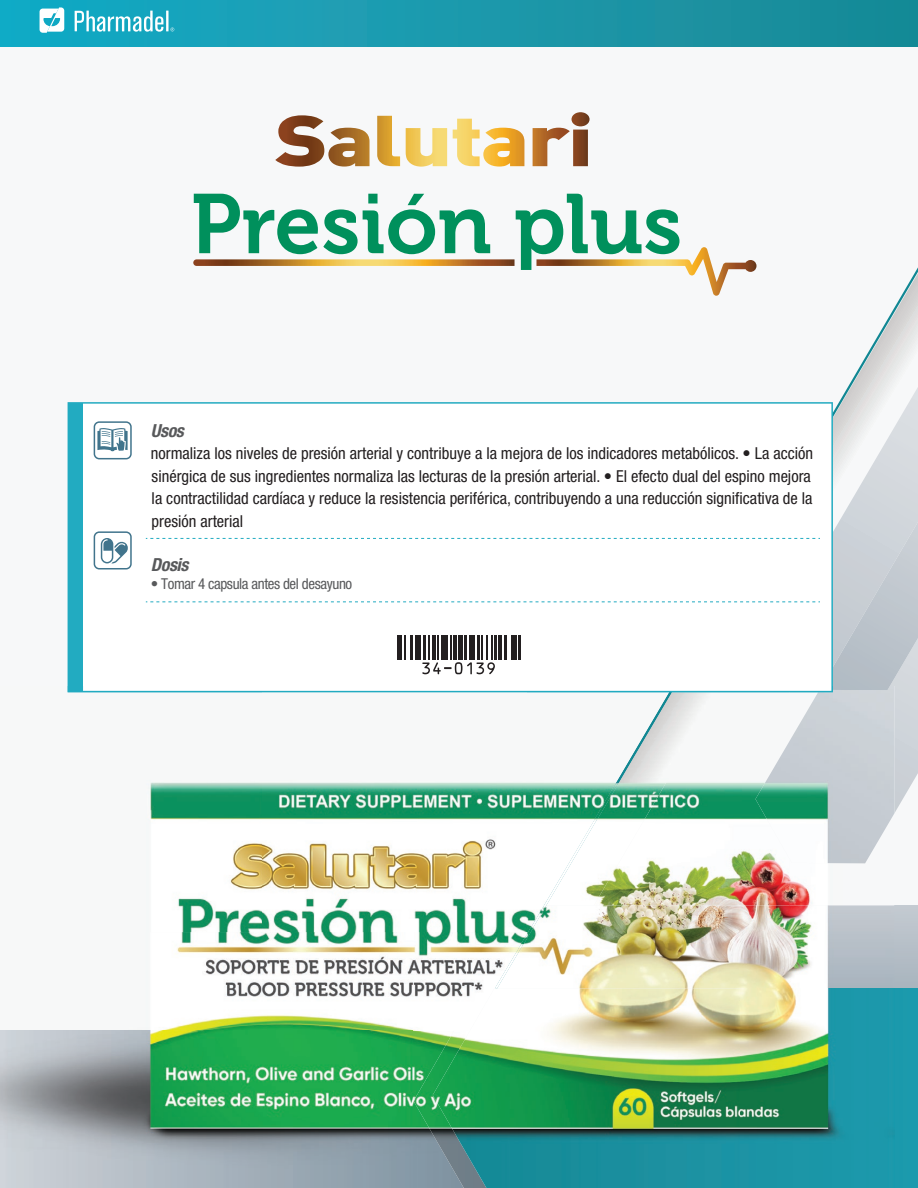
<style>
.page{position:relative;width:918px;height:1188px;background:#fff}
.page>*{position:absolute;margin:0;border:0;box-sizing:border-box;transform-origin:0 0}
.t1{font:83.85px "Museo 700";color:#00905c}
.t2{font:italic 700 condensed 18px "Helvetica Neue LT Std";letter-spacing:-.02em;color:#58595b}
.t3{font:italic condensed 16.5px/22.5px "Helvetica Neue 57";color:#231f20}
.t4{font:condensed 15px "Helvetica Neue LT Std";letter-spacing:-.025em;color:#58595b}
</style>
<div class="page">
<div style="left:0;top:4px;width:918px;height:1167px;background:#f7f8f9"></div>
<div style="left:894px;top:988px;width:24px;height:200px;background:#1b9aac"></div>
<svg style="left:894px;top:267px;width:24px;height:721px"></svg>
<svg style="left:833px;top:273px;width:85px;height:540px"></svg>
<img style="left:833px;top:522px;width:85px;height:164px">
<div style="left:0;top:0;width:918px;height:46px;background:linear-gradient(to right,#17aac6,#1b8995)"></div>
<hr style="left:166px;top:11px;width:3px;height:20px;background:#fff">
<svg style="left:75px;top:11px;width:89px;height:21px"></svg>
<svg style="left:40px;top:7px;width:24px;height:26px"></svg>
<svg style="left:170px;top:28px;width:4px;height:3px"></svg>
<svg style="left:68px;top:402px;width:765px;height:284px"></svg>
<div style="left:68px;top:403px;width:15px;height:289px;background:#22abc1"></div>
<div style="left:94px;top:422px;width:37px;height:37px;background:#fff;border-radius:5px"></div>
<div style="left:94px;top:421px;width:38px;height:38px;border:2px solid #41748c;border-radius:5px"></div>
<svg style="left:97px;top:428px;width:31px;height:23px"></svg>
<div style="left:94px;top:532px;width:37px;height:37px;background:#fff;border-radius:5px"></div>
<div style="left:94px;top:531px;width:38px;height:38px;border:2px solid #41748c;border-radius:5px"></div>
<svg style="left:101px;top:538px;width:27px;height:26px"></svg>
<svg style="left:146px;top:602px;width:674px;height:1px"></svg>
<svg style="left:146px;top:538px;width:674px;height:1px"></svg>
<svg style="left:275px;top:112px;width:315px;height:55px"></svg>
<svg style="left:193px;top:259px;width:322px;height:7px;background:#c38e41"></svg>
<svg style="left:536px;top:247px;width:221px;height:49px"></svg>
<div style="left:385px;top:635px;width:148px;height:40px;background:#fff"></div>
<hr style="left:397px;top:635px;width:2px;height:24px;background:#231f20">
<hr style="left:400px;top:635px;width:2px;height:24px;background:#231f20">
<svg style="left:404px;top:635px;width:1px;height:24px"></svg>
<hr style="left:410px;top:635px;width:3px;height:24px;background:#231f20">
<svg style="left:415px;top:635px;width:1px;height:24px"></svg>
<hr style="left:418px;top:635px;width:3px;height:24px;background:#231f20">
<hr style="left:495px;top:635px;width:2px;height:24px;background:#231f20">
<hr style="left:498px;top:635px;width:4px;height:24px;background:#231f20">
<hr style="left:505px;top:635px;width:2px;height:24px;background:#231f20">
<hr style="left:511px;top:635px;width:3px;height:24px;background:#231f20">
<svg style="left:516px;top:635px;width:1px;height:24px"></svg>
<hr style="left:518px;top:635px;width:2px;height:24px;background:#231f20">
<svg style="left:422px;top:635px;width:73px;height:39px"></svg>
<img style="left:67px;top:686px;width:196px;height:246px">
<img style="left:263px;top:692px;width:526px;height:240px">
<img style="left:789px;top:863px;width:53px;height:42px">
<img style="left:0;top:932px;width:495px;height:99px">
<img style="left:672px;top:692px;width:47px;height:213px">
<img style="left:0;top:1031px;width:414px;height:157px">
<img style="left:672px;top:905px;width:222px;height:83px">
<img style="left:414px;top:1031px;width:19px;height:157px">
<img style="left:433px;top:988px;width:461px;height:200px">
<img style="left:495px;top:692px;width:177px;height:297px">
<img style="left:755px;top:686px;width:139px;height:177px">
<img style="left:833px;top:686px;width:57px;height:4px">
<img style="left:68px;top:686px;width:765px;height:6px">
<h1 class="t1" style="left:191px;top:178px;width:493px">Presión plus</h1>
<p class="t2" style="left:151px;top:419px;width:35px">Usos</p>
<p class="t3" style="left:151px;top:442px;width:664px">normaliza los niveles de presión arterial y contribuye a la mejora de los indicadores metabólicos. • La acción sinérgica de sus ingredientes normaliza las lecturas de la presión arterial. • El efecto dual del espino mejora la contractilidad cardíaca y reduce la resistencia periférica, contribuyendo a una reducción significativa de la presión arterial</p>
<p class="t2" style="left:151px;top:553px;width:39px">Dosis</p>
<p class="t4" style="left:151px;top:575px;width:203px">• Tomar 4 capsula antes del desayuno</p>
</div>
